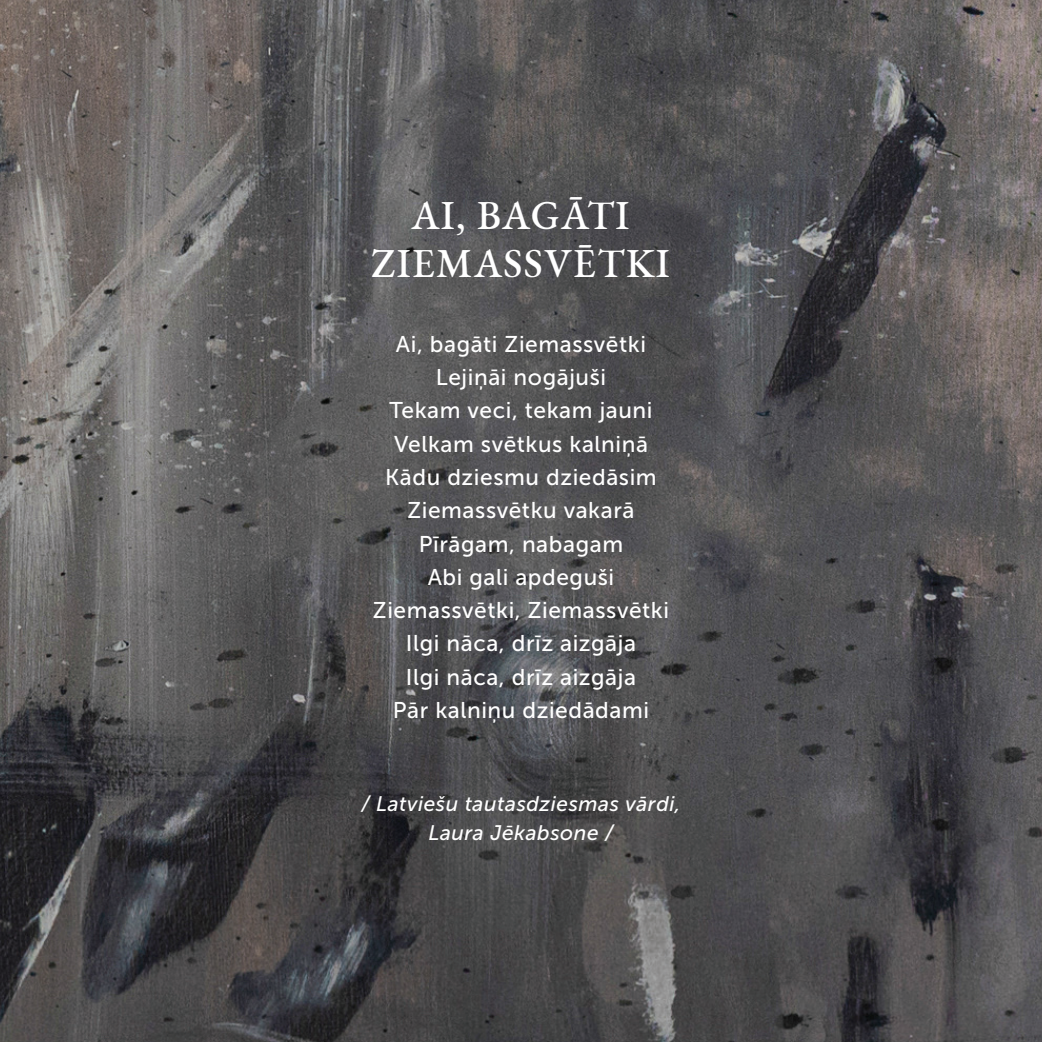
<style>
.page{position:relative;width:1042px;height:1042px;background:#fff}
.page>*{position:absolute;margin:0;border:0;box-sizing:border-box;transform-origin:0 0}
.t1{font:500 40.07px/48.1px "EB Garamond";letter-spacing:.035em;color:#fff;text-align:center}
.t2{font:22.75px/33.2px "Museo Sans 500";letter-spacing:.025em;color:#fff;text-align:center}
.t3{font:italic 21px/29.8px "Museo Sans 500";letter-spacing:.025em;color:#fff;text-align:center}
</style>
<div class="page">
<img style="left:0;top:0;width:1042px;height:1042px">
<h1 class="t1" style="left:371px;top:191px;width:300px">AI, BAGĀTI<br>ZIEMASSVĒTKI</h1>
<p class="t2" style="left:373px;top:327px;width:298px">Ai, bagāti Ziemassvētki<br>Lejiņāi nogājuši<br>Tekam veci, tekam jauni<br>Velkam svētkus kalniņā<br>Kādu dziesmu dziedāsim<br>Ziemassvētku vakarā<br>Pīrāgam, nabagam<br>Abi gali apdeguši<br>Ziemassvētki, Ziemassvētki<br>Ilgi nāca, drīz aizgāja<br>Ilgi nāca, drīz aizgāja<br>Pār kalniņu dziedādami</p>
<p class="t3" style="left:361px;top:788px;width:321px">/ Latviešu tautasdziesmas vārdi,<br>Laura Jēkabsone /</p>
</div>
